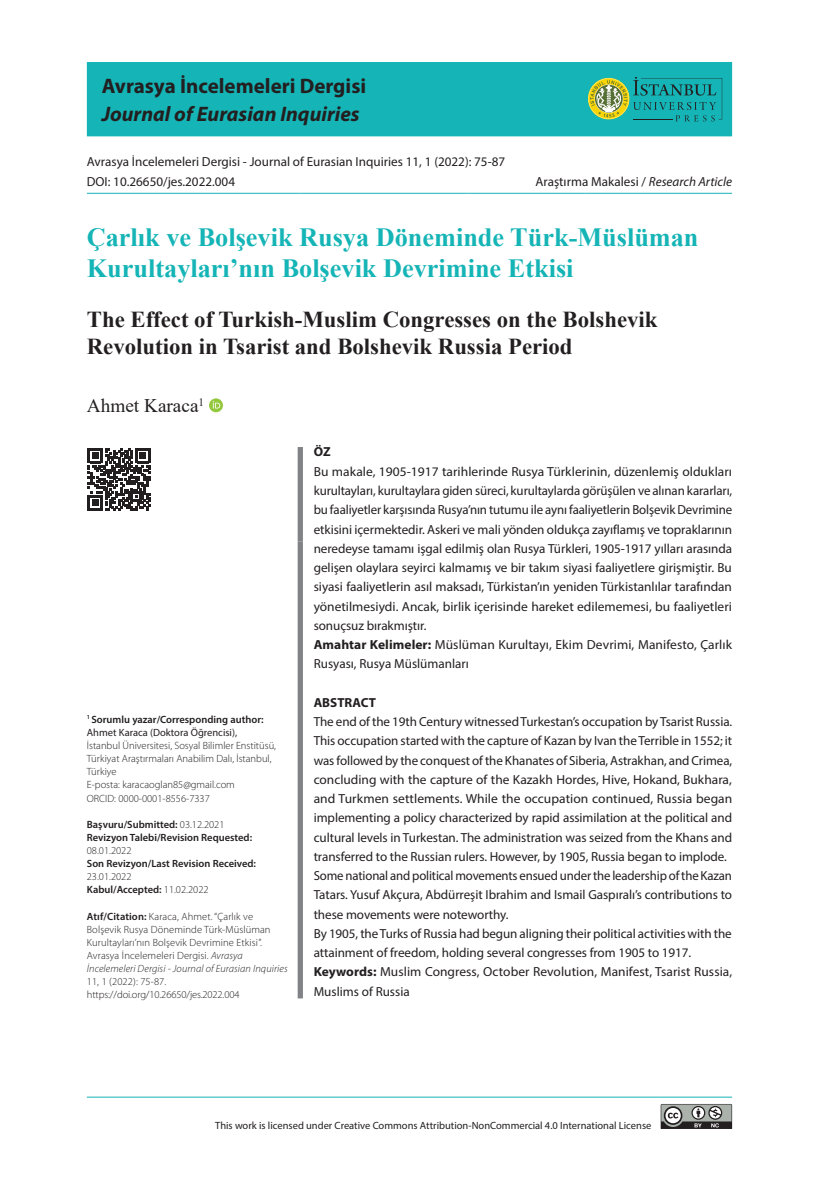
<style>
.page{position:relative;width:819px;height:1191px;background:#fff}
.page>*{position:absolute;margin:0;border:0;box-sizing:border-box;transform-origin:0 0}
.t1{font:700 26.25px/31.5px "Times New Roman";color:#15b4b6}
.t2{font:700 22.75px/26.2px "Times New Roman";color:#231f20}
.t3{font:700 21px "Myriad Pro";color:#231f20}
.t4{font:italic 700 21px "Myriad Pro";color:#231f20}
.t5{font:19.25px "Times New Roman";color:#231f20}
.t6{font:13.12px/19.2px "Myriad Pro";letter-spacing:-.005em;color:#231f20}
.t7{font:700 13.12px "Myriad Pro";color:#231f20}
.t8{font:300 10.5px/13.1px "Myriad Pro";color:#231f20}
.t9{font:600 10.5px/13.1px "Myriad Pro";color:#231f20}
.t10{font:10.5px "Myriad Pro";color:#231f20}
.s1{font-style:italic}
.s2{font-weight:400}
.s3{font-weight:300}
.s4{font-weight:600}
.s5{font-weight:700}
</style>
<div class="page">
<div style="left:87px;top:62px;width:645px;height:74px;background:#15b4b6"></div>
<hr style="left:87px;top:193px;width:213px;height:1px;background:#15b4b6">
<hr style="left:300px;top:193px;width:167px;height:1px;background:#15b4b6">
<hr style="left:467px;top:193px;width:117px;height:1px;background:#15b4b6">
<hr style="left:584px;top:193px;width:148px;height:1px;background:#15b4b6">
<div style="left:297px;top:447px;width:6px;height:94px;background:#808285"></div>
<div style="left:297px;top:541px;width:6px;height:457px;background:#808285"></div>
<svg style="left:588px;top:77px;width:134px;height:44px;background:#3ea891"></svg>
<svg style="left:209px;top:398px;width:14px;height:14px"></svg>
<svg style="left:213px;top:401px;width:7px;height:7px"></svg>
<svg style="left:88px;top:448px;width:62px;height:62px"></svg>
<hr style="left:87px;top:1096px;width:645px;height:1px;background:#15b4b6">
<svg style="left:660px;top:1104px;width:72px;height:25px;background:#818280"></svg>
<h3 class="t3" style="left:102px;top:72px;width:266px">Avrasya İncelemeleri Dergisi</h3>
<h3 class="t4" style="left:102px;top:100px;width:259px">Journal of Eurasian Inquiries</h3>
<p class="t6" style="left:87px;top:152px;width:420px;line-height:19.8px">Avrasya İncelemeleri Dergisi - Journal of Eurasian Inquiries 11, 1 (2022): 75-87<br>DOI: 10.26650/jes.2022.004</p>
<p class="t6" style="left:535px;top:172px;width:198px">Araştırma Makalesi / <span class="s1">Research Article</span></p>
<h1 class="t1" style="left:87px;top:220px;width:613px">Çarlık ve Bolşevik Rusya Döneminde Türk-Müslüman<br>Kurultayları’nın Bolşevik Devrimine Etkisi</h1>
<h2 class="t2" style="left:87px;top:306px;width:572px">The Effect of Turkish-Muslim Congresses on the Bolshevik<br>Revolution in Tsarist and Bolshevik Russia Period</h2>
<h3 class="t5" style="left:87px;top:392px;width:119px">Ahmet Karaca<sup>1</sup></h3>
<p class="t9" style="left:87px;top:712px;width:178px"><sup>1</sup> Sorumlu yazar/Corresponding author:<br><span class="s2">Ahmet Karaca (Doktora Öğrencisi),</span></p>
<p class="t8" style="left:87px;top:739px;width:191px">İstanbul Üniversitesi, Sosyal Bilimler Enstitüsü, Türkiyat Araştırmaları Anabilim Dalı, İstanbul, Türkiye<br>E-posta: karacaoglan85@gmail.com<br>ORCID: 0000-0001-8556-7337</p>
<p class="t9" style="left:87px;top:817px;width:167px">Başvuru/Submitted: <span class="s3">03.12.2021<br></span>Revizyon Talebi/Revision Requested:</p>
<p class="t8" style="left:87px;top:844px;width:46px">08.01.2022</p>
<p class="t9" style="left:87px;top:856px;width:171px">Son Revizyon/Last Revision Received:</p>
<p class="t8" style="left:87px;top:870px;width:123px">23.01.2022<br><span class="s4">Kabul/Accepted:</span> 11.02.2022</p>
<p class="t8" style="left:87px;top:909px;width:202px"><span class="s4">Atıf/Citation:</span> Karaca, Ahmet. “Çarlık ve Bolşevik Rusya Döneminde Türk-Müslüman Kurultayları’nın Bolşevik Devrimine Etkisi”.<br>Avrasya İncelemeleri Dergisi. <span class="s1">Avrasya İncelemeleri Dergisi - Journal of Eurasian Inquiries</span></p>
<p class="t8" style="left:87px;top:975px;width:154px">11, 1 (2022): 75-87. https://doi.org/10.26650/jes.2022.004</p>
<p class="t7" style="left:314px;top:443px;width:18px">ÖZ</p>
<p class="t6" style="left:314px;top:461px;width:420px">Bu makale, 1905-1917 tarihlerinde Rusya Türklerinin, düzenlemiş oldukları kurultayları, kurultaylara giden süreci, kurultaylarda görüşülen ve alınan kararları, bu faaliyetler karşısında Rusya’nın tutumu ile aynı faaliyetlerin Bolşevik Devrimine etkisini içermektedir. Askeri ve mali yönden oldukça zayıflamış ve topraklarının neredeyse tamamı işgal edilmiş olan Rusya Türkleri, 1905-1917 yılları arasında gelişen olaylara seyirci kalmamış ve bir takım siyasi faaliyetlere girişmiştir. Bu siyasi faaliyetlerin asıl maksadı, Türkistan’ın yeniden Türkistanlılar tarafından yönetilmesiydi. Ancak, birlik içerisinde hareket edilememesi, bu faaliyetleri sonuçsuz bırakmıştır.<br><span class="s5">Amahtar Kelimeler:</span> Müslüman Kurultayı, Ekim Devrimi, Manifesto, Çarlık Rusyası, Rusya Müslümanları</p>
<p class="t7" style="left:314px;top:694px;width:64px">ABSTRACT</p>
<p class="t6" style="left:314px;top:712px;width:420px">The end of the 19th Century witnessed Turkestan’s occupation by Tsarist Russia.<br>This occupation started with the capture of Kazan by Ivan the Terrible in 1552; it was followed by the conquest of the Khanates of Siberia, Astrakhan, and Crimea, concluding with the capture of the Kazakh Hordes, Hive, Hokand, Bukhara, and Turkmen settlements. While the occupation continued, Russia began implementing a policy characterized by rapid assimilation at the political and cultural levels in Turkestan. The administration was seized from the Khans and transferred to the Russian rulers. However, by 1905, Russia began to implode.<br>Some national and political movements ensued under the leadership of the Kazan Tatars. Yusuf Akçura, Abdürreşit Ibrahim and Ismail Gaspıralı’s contributions to these movements were noteworthy.<br>By 1905, the Turks of Russia had begun aligning their political activities with the attainment of freedom, holding several congresses from 1905 to 1917.<br><span class="s5">Keywords:</span> Muslim Congress, October Revolution, Manifest, Tsarist Russia, Muslims of Russia</p>
<p class="t10" style="left:215px;top:1119px;width:438px">This work is licensed under Creative Commons Attribution-NonCommercial 4.0 International License</p>
</div>
